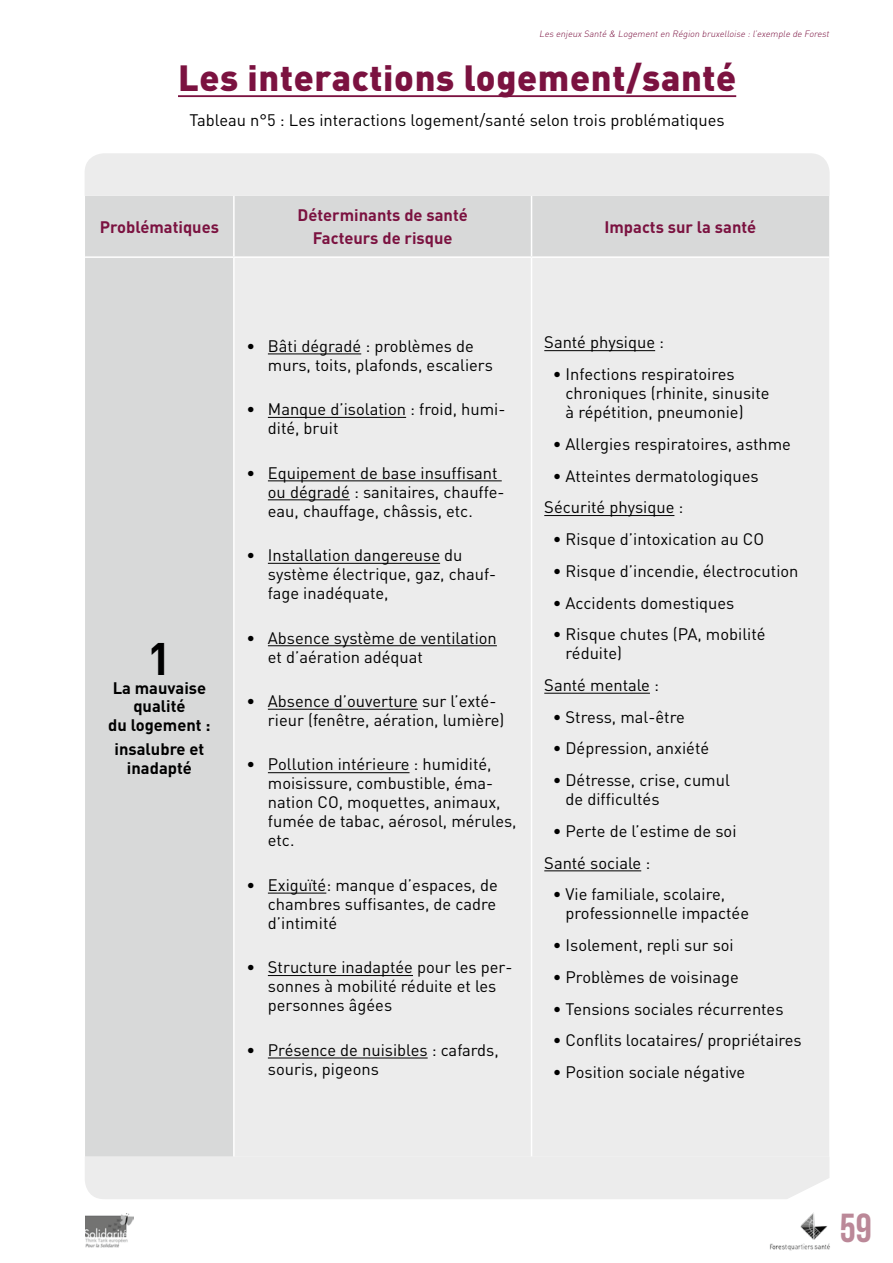
<style>
.page{position:relative;width:893px;height:1263px;background:#fff}
.page>*{position:absolute;margin:0;border:0;box-sizing:border-box;transform-origin:0 0}
.t1{font:700 45px "DIN Pro";color:#000}
.t2{font:40.5px "Bebas Neue";color:#bb8898}
.t3{font:900 36px "DIN Pro";letter-spacing:.02em;color:#7b1240}
.t4{font:16.5px/18.9px "DIN Pro";color:#000}
.t5{font:700 16.5px/23.2px "DIN Pro";color:#7b1240;text-align:center}
.t6{font:700 16.5px/18.9px "DIN Pro";color:#000;text-align:center}
.t7{font:italic 300 9px "DIN Pro";color:#7b1240}
</style>
<div class="page">
<img style="left:85px;top:1213px;width:48px;height:35px">
<img style="left:769px;top:1212px;width:61px;height:39px">
<hr style="left:178px;top:95px;width:558px;height:2px;background:#7b1240">
<div style="left:85px;top:196px;width:744px;height:961px;background:#d8d9d9"></div>
<div style="left:235px;top:258px;width:594px;height:899px;background:#ececec"></div>
<hr style="left:233px;top:196px;width:2px;height:60px;background:#fff">
<hr style="left:531px;top:196px;width:1px;height:60px;background:#fff">
<hr style="left:85px;top:256px;width:149px;height:2px;background:#fff">
<hr style="left:234px;top:256px;width:297px;height:2px;background:#fff">
<hr style="left:233px;top:258px;width:2px;height:899px;background:#fff">
<hr style="left:531px;top:256px;width:298px;height:2px;background:#fff">
<hr style="left:531px;top:258px;width:1px;height:899px;background:#fff">
<div style="left:85px;top:153px;width:745px;height:43px;background:#ececec"></div>
<hr style="left:268px;top:353px;width:93px;height:1px;background:#000">
<hr style="left:268px;top:417px;width:138px;height:1px;background:#000">
<hr style="left:268px;top:480px;width:234px;height:1px;background:#000">
<hr style="left:268px;top:499px;width:82px;height:1px;background:#000">
<hr style="left:268px;top:563px;width:172px;height:1px;background:#000">
<hr style="left:268px;top:645px;width:229px;height:1px;background:#000">
<hr style="left:268px;top:709px;width:150px;height:1px;background:#000">
<hr style="left:268px;top:772px;width:142px;height:1px;background:#000">
<hr style="left:268px;top:893px;width:58px;height:1px;background:#000">
<hr style="left:268px;top:975px;width:145px;height:1px;background:#000">
<hr style="left:268px;top:1057px;width:160px;height:1px;background:#000">
<hr style="left:544px;top:350px;width:111px;height:1px;background:#000">
<hr style="left:544px;top:515px;width:130px;height:1px;background:#000">
<hr style="left:544px;top:693px;width:106px;height:1px;background:#000">
<hr style="left:544px;top:870px;width:97px;height:1px;background:#000">
<div style="left:85px;top:1157px;width:744px;height:42px;background:#ececec"></div>
<p class="t7" style="left:539px;top:28px;width:293px">Les enjeux Santé &amp; Logementen Région bruxelloise :l’exemple de Forest</p>
<h3 class="t3" style="left:178px;top:54px;width:560px">Les interactions logement/santé</h3>
<p class="t4" style="left:189px;top:110px;width:537px">Tableau n°5 : Les interactions logement/santé selon trois problématiques</p>
<p class="t5" style="left:100px;top:214px;width:121px">Problématiques</p>
<p class="t5" style="left:298px;top:203px;width:172px">Déterminants de santé<br>Facteurs de risque</p>
<p class="t5" style="left:604px;top:214px;width:153px">I mpacts sur la santé</p>
<h1 class="t1" style="left:147px;top:628px;width:26px">1</h1>
<p class="t6" style="left:108px;top:677px;width:104px">La mauvaise qualité<br>du logement :</p>
<p class="t6" style="left:115px;top:739px;width:91px">insalubre et inadapté</p>
<p class="t4" style="left:268px;top:335px;width:226px;text-indent:-21px">• Bâti dégradé : problèmes de murs, toits, plafonds, escaliers</p>
<p class="t4" style="left:268px;top:399px;width:239px;text-indent:-21px">• Manque d’isolation : froid, humi&shy;dité, bruit</p>
<p class="t4" style="left:268px;top:462px;width:238px;text-indent:-21px">• Equipement de base insuffisant ou dégradé : sanitaires, chauffe&shy;eau, chauffage, châssis, etc.</p>
<p class="t4" style="left:268px;top:545px;width:230px;text-indent:-21px">• Installation dangereuse du système électrique, gaz, chauf&shy;fage inadéquate,</p>
<p class="t4" style="left:268px;top:627px;width:230px;text-indent:-21px">• Absence système de ventilation et d’aération adéquat</p>
<p class="t4" style="left:268px;top:691px;width:238px;text-indent:-21px">• Absence d’ouverture sur l’exté&shy;rieur (fenêtre, aération, lumière)</p>
<p class="t4" style="left:268px;top:754px;width:250px;text-indent:-21px">• Pollution intérieure : humidité, moisissure, combustible, éma&shy;nation CO, moquettes, animaux, fumée de tabac, aérosol, mérules, etc.</p>
<p class="t4" style="left:268px;top:875px;width:231px;text-align:justify;text-indent:-21px">• Exiguïté: manque d’espaces, de chambres suffisantes, de cadre d’intimité</p>
<p class="t4" style="left:268px;top:957px;width:246px;text-indent:-21px">• Structure inadaptée pour les per&shy;sonnes à mobilité réduite et les personnes âgées</p>
<p class="t4" style="left:268px;top:1039px;width:232px;text-indent:-21px">• Présence de nuisibles : cafards, souris, pigeons</p>
<p class="t4" style="left:544px;top:332px;width:121px">Santé physique :</p>
<p class="t4" style="left:566px;top:364px;width:205px;text-indent:-13px">• Infections respiratoires chroniques (rhinite, sinusite à répétition, pneumonie)</p>
<p class="t4" style="left:553px;top:434px;width:240px">• Allergies respiratoires, asthme</p>
<p class="t4" style="left:544px;top:459px;width:216px;line-height:31.8px;text-indent:8px">• Atteintes dermatologiques<br>Sécurité physique :</p>
<p class="t4" style="left:553px;top:529px;width:213px">• Risque d’intoxication au CO</p>
<p class="t4" style="left:553px;top:561px;width:247px">• Risque d’incendie, électrocution</p>
<p class="t4" style="left:553px;top:592px;width:183px">• Accidents domestiques</p>
<p class="t4" style="left:566px;top:624px;width:201px;text-indent:-13px">• Risque chutes (PA, mobilité réduite)</p>
<p class="t4" style="left:544px;top:675px;width:116px">Santé mentale :</p>
<p class="t4" style="left:553px;top:707px;width:134px">• Stress, mal-être</p>
<p class="t4" style="left:553px;top:738px;width:158px">• Dépression, anxiété</p>
<p class="t4" style="left:566px;top:770px;width:166px;text-indent:-13px">• Détresse, crise, cumul de difficultés</p>
<p class="t4" style="left:544px;top:814px;width:194px;line-height:31.8px;text-indent:8px">• Perte de l’estime de soi<br>Santé sociale :</p>
<p class="t4" style="left:566px;top:884px;width:185px;text-indent:-13px">• Vie familiale, scolaire, professionnelle impactée</p>
<p class="t4" style="left:553px;top:935px;width:182px">• Isolement, repli sur soi</p>
<p class="t4" style="left:553px;top:967px;width:188px">• Problèmes de voisinage</p>
<p class="t4" style="left:553px;top:998px;width:232px">• Tensions sociales récurrentes</p>
<p class="t4" style="left:553px;top:1030px;width:251px">• Conflits locataires/ propriétaires</p>
<p class="t4" style="left:553px;top:1062px;width:194px">• Position sociale négative</p>
<h2 class="t2" style="left:840px;top:1206px;width:33px">59</h2>
</div>
